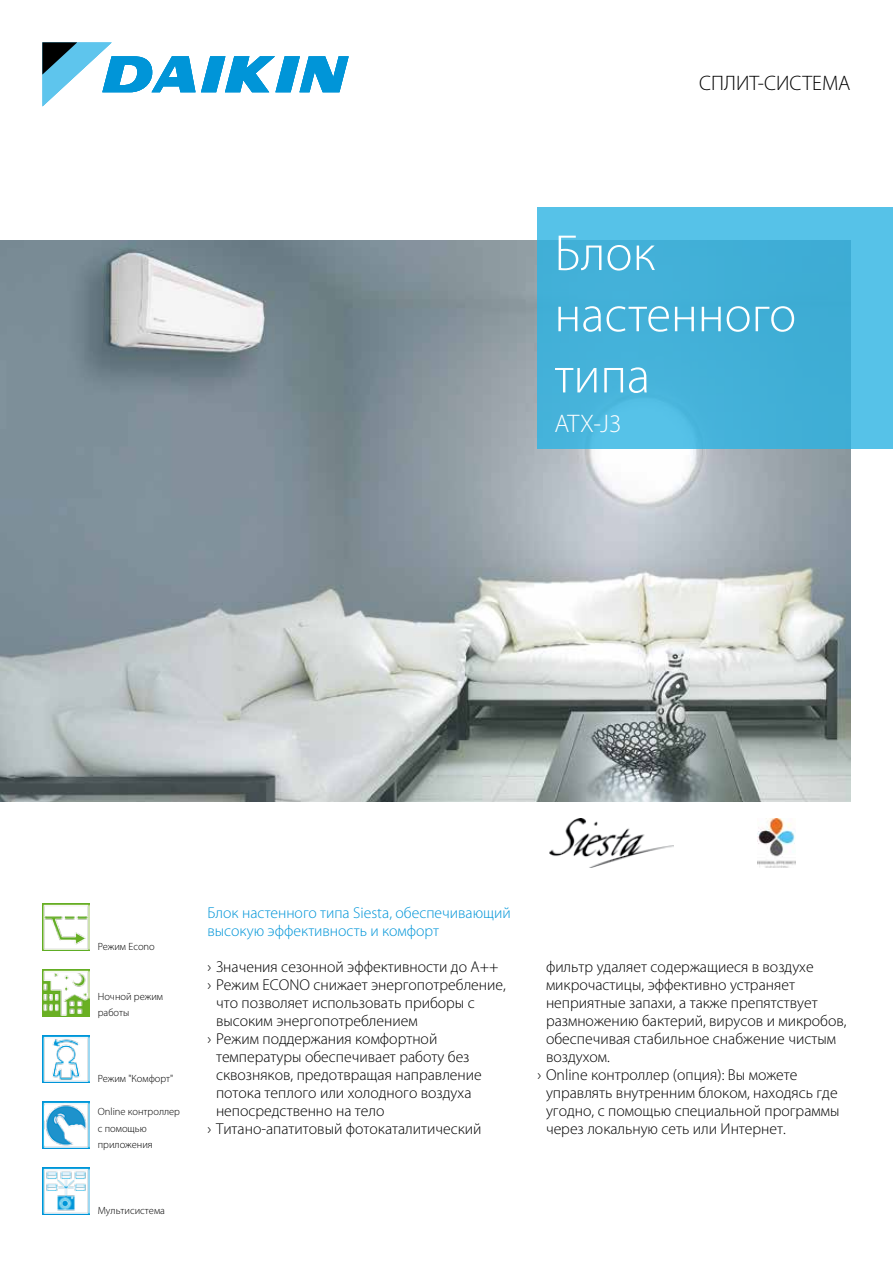
<style>
.page{position:relative;width:893px;height:1263px;background:#fff}
.page>*{position:absolute;margin:0;border:0;box-sizing:border-box;transform-origin:0 0}
.t1{font:300 51px/61.2px "Myriad Pro";color:#fff}
.t2{font:300 25.5px "Myriad Pro";color:#fff}
.t3{font:300 21px "Myriad Pro";color:#000}
.t4{font:300 15.75px "Myriad Pro";color:#000}
.t5{font:300 15.75px/18px "Myriad Pro";color:#0095d8}
.t6{font:300 10.5px/16.5px "Myriad Pro";color:#000}
</style>
<div class="page">
<svg style="left:43px;top:43px;width:306px;height:63px"></svg>
<img style="left:550px;top:818px;width:123px;height:50px">
<img style="left:757px;top:818px;width:39px;height:50px">
<img style="left:43px;top:1167px;width:46px;height:47px">
<img style="left:43px;top:1101px;width:46px;height:47px">
<img style="left:43px;top:1035px;width:46px;height:47px">
<img style="left:43px;top:969px;width:46px;height:47px">
<img style="left:43px;top:903px;width:46px;height:47px">
<img style="left:0;top:241px;width:850px;height:561px">
<svg style="left:537px;top:208px;width:356px;height:241px;background:#47b4dc"></svg>
<h3 class="t3" style="left:699px;top:71px;width:153px">СПЛИТ-СИСТЕМА</h3>
<h1 class="t1" style="left:554px;top:223px;width:243px">Блок настенного типа</h1>
<h2 class="t2" style="left:554px;top:409px;width:68px">ATX-J3</h2>
<p class="t6" style="left:98px;top:938px;width:59px">Режим Еcono</p>
<p class="t6" style="left:98px;top:988px;width:67px">Ночной режим работы</p>
<p class="t6" style="left:98px;top:1070px;width:77px">Режим "Комфорт"</p>
<p class="t6" style="left:98px;top:1103px;width:84px">Online контроллер с помощью приложения</p>
<p class="t6" style="left:98px;top:1202px;width:69px">Мультисистема</p>
<p class="t5" style="left:207px;top:904px;width:305px">Блок настенного типа Siesta, обеспечивающий высокую эффективность и комфорт</p>
<p class="t4" style="left:207px;top:958px;width:292px">› Значения сезонной эффективности до A++</p>
<p class="t4" style="left:207px;top:976px;width:300px">› Режим ECONO снижает энергопотребление,</p>
<p class="t4" style="left:216px;top:994px;width:260px">что позволяет использовать приборы с</p>
<p class="t4" style="left:216px;top:1012px;width:203px">высоким энергопотреблением</p>
<p class="t4" style="left:207px;top:1030px;width:231px">› Режим поддержания комфортной</p>
<p class="t4" style="left:216px;top:1048px;width:255px">температуры обеспечивает работу без</p>
<p class="t4" style="left:216px;top:1066px;width:267px">сквозняков, предотвращая направление</p>
<p class="t4" style="left:216px;top:1084px;width:257px">потока теплого или холодного воздуха</p>
<p class="t4" style="left:216px;top:1102px;width:170px">непосредственно на тело</p>
<p class="t4" style="left:207px;top:1120px;width:276px">› Титано-апатитовый фотокаталитический</p>
<p class="t4" style="left:546px;top:958px;width:269px">фильтр удаляет содержащиеся в воздухе</p>
<p class="t4" style="left:546px;top:976px;width:250px">микрочастицы, эффективно устраняет</p>
<p class="t4" style="left:546px;top:994px;width:273px">неприятные запахи, а также препятствует</p>
<p class="t4" style="left:546px;top:1012px;width:302px">размножению бактерий, вирусов и микробов,</p>
<p class="t4" style="left:546px;top:1030px;width:292px">обеспечивая стабильное снабжение чистым</p>
<p class="t4" style="left:546px;top:1048px;width:65px">воздухом.</p>
<p class="t4" style="left:537px;top:1066px;width:262px">› Online контроллер (опция): Вы можете</p>
<p class="t4" style="left:546px;top:1084px;width:293px">управлять внутренним блоком, находясь где</p>
<p class="t4" style="left:546px;top:1102px;width:295px">угодно, с помощью специальной программы</p>
<p class="t4" style="left:546px;top:1120px;width:241px">через локальную сеть или Интернет.</p>
</div>
